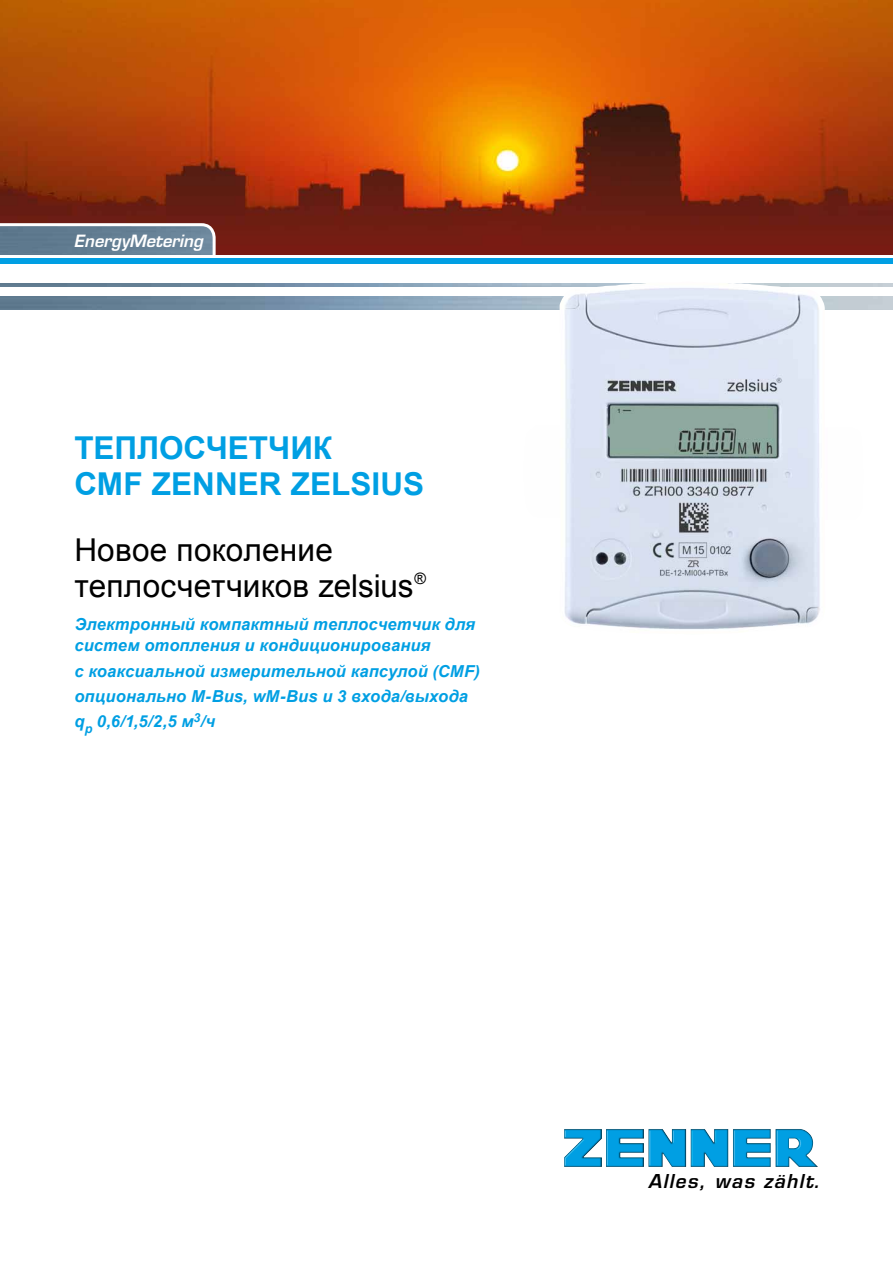
<style>
.page{position:relative;width:893px;height:1263px;background:#fff}
.page>*{position:absolute;margin:0;border:0;box-sizing:border-box;transform-origin:0 0}
.t1{font:31.5px/36px "Arial";letter-spacing:.01em;color:#000}
.t2{font:700 31.5px/36px "Arial";color:#009fe3}
.t3{font:italic 600 18.75px "Eurostile LT Std";letter-spacing:.075em;color:#000}
.t4{font:italic 700 16.5px/25.2px "Arial";letter-spacing:.01em;color:#009fe3}
.t5{font:italic 600 16.5px "Eurostile LT Std";color:#fff}
</style>
<div class="page">
<img style="left:0;top:0;width:893px;height:255px">
<svg style="left:0;top:223px;width:216px;height:32px;background:#738a9d"></svg>
<img style="left:0;top:296px;width:893px;height:13px">
<img style="left:0;top:284px;width:893px;height:3px">
<div style="left:0;top:258px;width:893px;height:6px;background:#009fe3"></div>
<img style="left:523px;top:283px;width:341px;height:347px">
<img style="left:775px;top:1129px;width:43px;height:38px">
<p class="t5" style="left:74px;top:231px;width:130px">EnergyMetering</p>
<h1 class="t2" style="left:74px;top:431px;width:351px">ТЕПЛОСЧЕТЧИК<br>CMF ZENNER ZELSIUS</h1>
<h1 class="t1" style="left:74px;top:532px;width:353px">Новое поколение теплосчетчиков zelsius<sup>®</sup></h1>
<p class="t4" style="left:74px;top:615px;width:402px;line-height:21px">Электронный компактный теплосчетчик для систем отопления и кондиционирования</p>
<p class="t4" style="left:74px;top:659px;width:407px">с коаксиальной измерительной капсулой (CMF) опционально M-Bus, wM-Bus и 3 входа/выхода q<sub>p</sub> 0,6/1,5/2,5 м<sup>3</sup>/ч</p>
<p class="t3" style="left:648px;top:1170px;width:174px">Alles, was zählt.</p>
</div>
